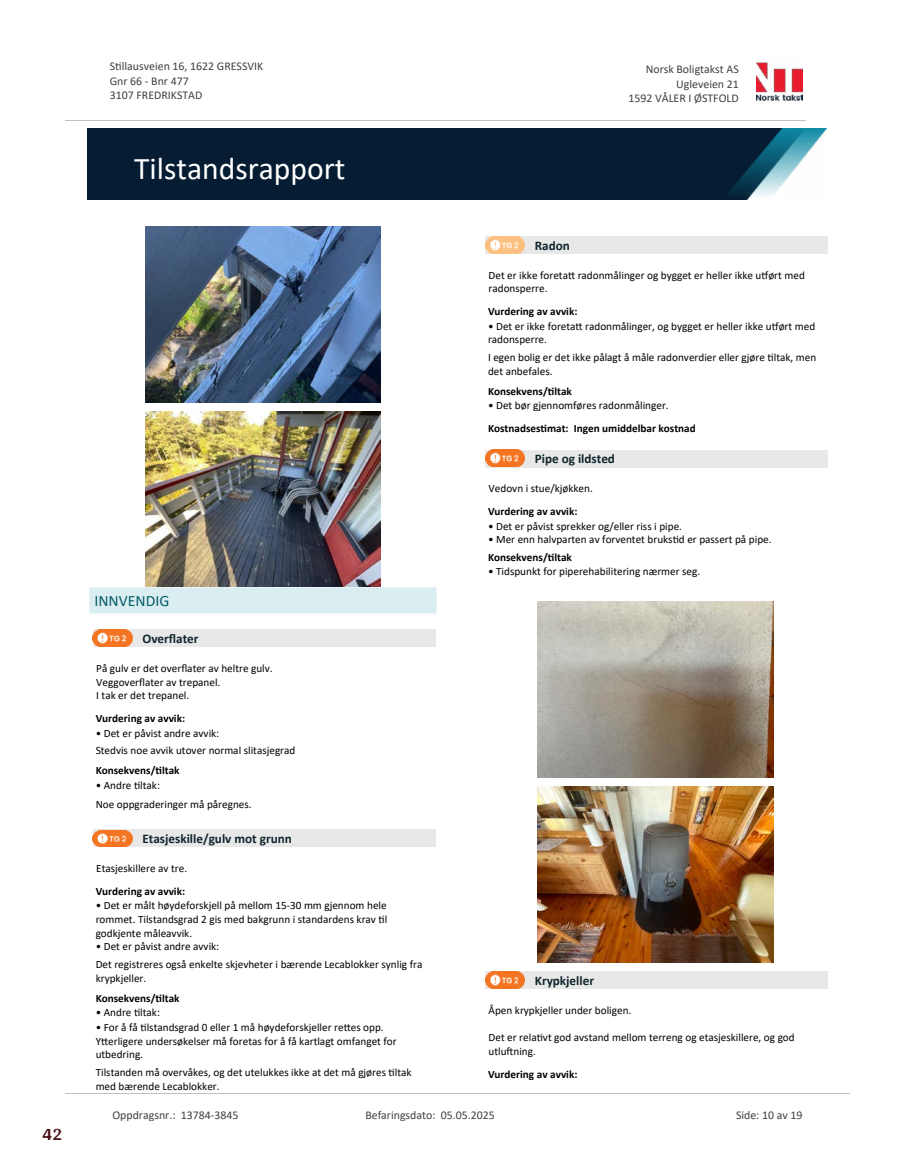
<style>
.page{position:relative;width:915px;height:1172px;background:#fff}
.page>*{position:absolute;margin:0;border:0;box-sizing:border-box;transform-origin:0 0}
.t1{font:31.65px "Calibri";color:#fff}
.t2{font:700 18px "Arya";color:#481317}
.t3{font:15.75px "Calibri";color:#065c69}
.t4{font:700 13.2px "Calibri";color:#0f252c}
.t5{font:11.85px/14.5px "Calibri";color:#404040}
.t6{font:11.25px/13.6px "Calibri";color:#000}
.t7{font:700 11.25px "Calibri";color:#000}
</style>
<div class="page">
<img style="left:145px;top:226px;width:235px;height:176px">
<img style="left:145px;top:411px;width:235px;height:176px">
<div style="left:89px;top:587px;width:347px;height:27px;background:#daeef2"></div>
<svg style="left:89px;top:588px;width:1px;height:26px"></svg>
<svg style="left:436px;top:588px;width:1px;height:26px"></svg>
<hr style="left:89px;top:587px;width:348px;height:1px;background:#eaf5f7">
<hr style="left:89px;top:614px;width:348px;height:1px;background:#eaf5f7">
<div style="left:93px;top:630px;width:342px;height:17px;background:#e8e8e8"></div>
<svg style="left:97px;top:634px;width:36px;height:13px"></svg>
<img style="left:93px;top:629px;width:39px;height:17px">
<div style="left:93px;top:830px;width:342px;height:17px;background:#e8e8e8"></div>
<img style="left:93px;top:830px;width:39px;height:17px">
<div style="left:485px;top:236px;width:342px;height:18px;background:#e8e8e8"></div>
<svg style="left:490px;top:241px;width:35px;height:13px"></svg>
<img style="left:485px;top:236px;width:39px;height:17px">
<div style="left:485px;top:450px;width:342px;height:17px;background:#e8e8e8"></div>
<svg style="left:489px;top:454px;width:36px;height:13px"></svg>
<img style="left:485px;top:450px;width:39px;height:16px">
<img style="left:537px;top:602px;width:235px;height:176px">
<img style="left:537px;top:786px;width:235px;height:176px">
<div style="left:485px;top:972px;width:342px;height:17px;background:#e8e8e8"></div>
<svg style="left:489px;top:976px;width:36px;height:13px"></svg>
<img style="left:485px;top:971px;width:39px;height:17px">
<img style="left:756px;top:62px;width:46px;height:40px">
<hr style="left:65px;top:120px;width:740px;height:1px;background:#c0c0c0">
<img style="left:88px;top:129px;width:738px;height:71px">
<hr style="left:65px;top:1093px;width:784px;height:1px;background:#c0c0c0">
<h2 class="t2" style="left:43px;top:1123px;width:21px">42</h2>
<p class="t5" style="left:110px;top:59px;width:155px">S琀椀llausveien 16, 1622 GRESSVIK<br>Gnr 66 - Bnr 477<br>3107 FREDRIKSTAD</p>
<p class="t5" style="left:645px;top:62px;width:94px">Norsk Boligtakst AS</p>
<p class="t5" style="left:676px;top:76px;width:64px">Ugleveien 21</p>
<p class="t5" style="left:628px;top:91px;width:112px">1592 VÅLER I ØSTFOLD</p>
<h1 class="t1" style="left:134px;top:147px;width:213px">Tilstandsrapport</h1>
<h3 class="t3" style="left:94px;top:589px;width:76px">INNVENDIG</h3>
<p class="t4" style="left:142px;top:629px;width:58px">Over昀氀ater</p>
<p class="t6" style="left:96px;top:661px;width:178px">På gulv er det over昀氀ater av heltre gulv.<br>Veggover昀氀ater av trepanel.<br>I tak er det trepanel.</p>
<p class="t7" style="left:96px;top:710px;width:91px">Vurdering av avvik:</p>
<p class="t6" style="left:96px;top:724px;width:201px;line-height:17.5px">• Det er påvist andre avvik:<br>Stedvis noe avvik utover normal slitasjegrad</p>
<p class="t7" style="left:96px;top:763px;width:85px">Konsekvens/琀椀ltak</p>
<p class="t6" style="left:96px;top:775px;width:157px;line-height:19px">• Andre 琀椀ltak:<br>Noe oppgraderinger må påregnes.</p>
<p class="t4" style="left:142px;top:829px;width:151px">Etasjeskille/gulv mot grunn</p>
<p class="t6" style="left:96px;top:861px;width:92px">Etasjeskillere av tre.</p>
<p class="t7" style="left:96px;top:883px;width:91px">Vurdering av avvik:</p>
<p class="t6" style="left:96px;top:898px;width:293px;text-align:justify">• Det er målt høydeforskjell på mellom 15-30 mm gjennom hele rommet. Tilstandsgrad 2 gis med bakgrunn i standardens krav 琀椀l godkjente måleavvik.</p>
<p class="t6" style="left:96px;top:937px;width:328px;line-height:17.5px">• Det er påvist andre avvik:<br>Det registreres også enkelte skjevheter i bærende Lecablokker synlig fra</p>
<p class="t6" style="left:96px;top:971px;width:52px">krypkjeller.</p>
<p class="t7" style="left:96px;top:990px;width:85px">Konsekvens/琀椀ltak</p>
<p class="t6" style="left:96px;top:1005px;width:66px">• Andre 琀椀ltak:</p>
<p class="t6" style="left:96px;top:1020px;width:302px">• For å få 琀椀lstandsgrad 0 eller 1 må høydeforskjeller re琀琀es opp.<br>Y琀琀erligere undersøkelser må foretas for å få kartlagt omfanget for utbedring.</p>
<p class="t6" style="left:96px;top:1065px;width:317px">Tilstanden må overvåkes, og det utelukkes ikke at det må gjøres 琀椀ltak med bærende Lecablokker.</p>
<p class="t4" style="left:534px;top:236px;width:37px">Radon</p>
<p class="t6" style="left:488px;top:268px;width:318px">Det er ikke foreta琀琀 radonmålinger og bygget er heller ikke u琀昀ørt med radonsperre.</p>
<p class="t7" style="left:488px;top:304px;width:91px">Vurdering av avvik:</p>
<p class="t6" style="left:488px;top:319px;width:328px">• Det er ikke foreta琀琀 radonmålinger, og bygget er heller ikke u琀昀ørt med radonsperre.</p>
<p class="t6" style="left:488px;top:350px;width:329px">I egen bolig er det ikke pålagt å måle radonverdier eller gjøre 琀椀ltak, men det anbefales.</p>
<p class="t7" style="left:488px;top:383px;width:85px">Konsekvens/琀椀ltak</p>
<p class="t6" style="left:488px;top:398px;width:182px">• Det bør gjennomføres radonmålinger.</p>
<p class="t7" style="left:488px;top:421px;width:209px">Kostnadses琀椀mat: Ingen umiddelbar kostnad</p>
<p class="t4" style="left:534px;top:449px;width:82px">Pipe og ildsted</p>
<p class="t6" style="left:488px;top:482px;width:106px">Vedovn i stue/kjøkken.</p>
<p class="t7" style="left:488px;top:504px;width:91px">Vurdering av avvik:</p>
<p class="t6" style="left:488px;top:519px;width:195px">• Det er påvist sprekker og/eller riss i pipe.</p>
<p class="t6" style="left:488px;top:532px;width:285px">• Mer enn halvparten av forventet bruks琀椀d er passert på pipe.</p>
<p class="t7" style="left:488px;top:549px;width:85px">Konsekvens/琀椀ltak</p>
<p class="t6" style="left:488px;top:564px;width:214px">• Tidspunkt for piperehabilitering nærmer seg.</p>
<p class="t4" style="left:534px;top:971px;width:61px">Krypkjeller</p>
<p class="t6" style="left:488px;top:1003px;width:144px">Åpen krypkjeller under boligen.</p>
<p class="t6" style="left:488px;top:1030px;width:307px">Det er rela琀椀vt god avstand mellom terreng og etasjeskillere, og god utlu昀琀ning.</p>
<p class="t7" style="left:488px;top:1066px;width:91px">Vurdering av avvik:</p>
<p class="t5" style="left:112px;top:1107px;width:127px">Oppdragsnr.: 13784-3845</p>
<p class="t5" style="left:365px;top:1107px;width:131px">Befaringsdato: 05.05.2025</p>
<p class="t5" style="left:735px;top:1107px;width:68px">Side: 10 av 19</p>
</div>
